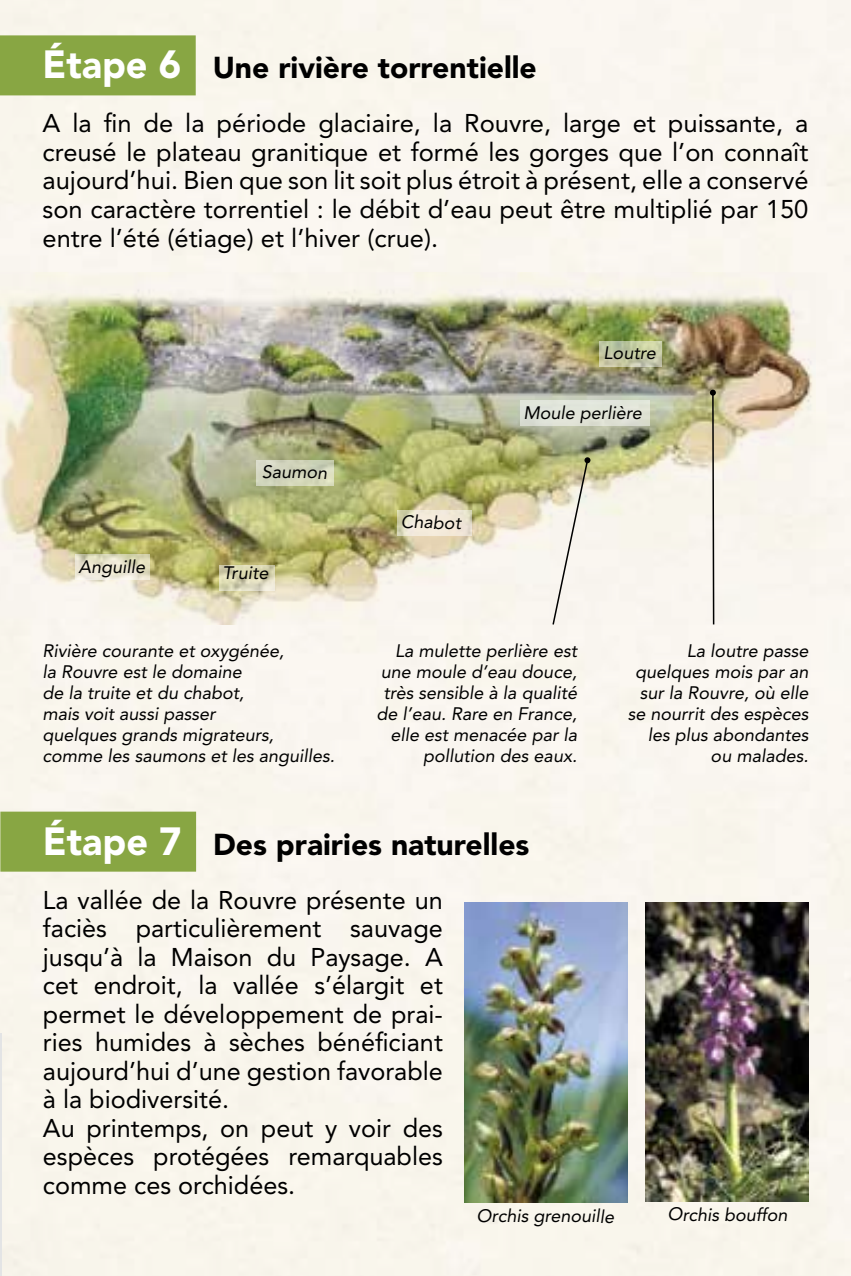
<style>
.page{position:relative;width:851px;height:1276px;background:#fff}
.page>*{position:absolute;margin:0;border:0;box-sizing:border-box;transform-origin:0 0}
.t1{font:900 30px "Avenir LT Std";color:#000}
.t2{font:25.5px/28.5px "Avenir LT Std";color:#000}
.t3{font:italic 18px/21px "Avenir LT Std";color:#000;text-align:right}
.s1{font-size:39px;color:#fff}
</style>
<div class="page">
<div style="left:0;top:0;width:850px;height:1276px;background:#f9f6ed"></div>
<div style="left:0;top:811px;width:196px;height:60px;background:#88a643"></div>
<div style="left:0;top:35px;width:196px;height:60px;background:#88a643"></div>
<div style="left:652px;top:875px;width:20px;height:65px;background:#f9f6ec"></div>
<img style="left:0;top:273px;width:815px;height:351px">
<svg style="left:256px;top:460px;width:77px;height:26px;background:#d1d4bb"></svg>
<svg style="left:397px;top:510px;width:75px;height:26px;background:#ece5d1"></svg>
<svg style="left:599px;top:341px;width:62px;height:25px;background:#c2c8a3"></svg>
<div style="left:520px;top:401px;width:129px;height:25px;background:#e0e4d9"></div>
<svg style="left:219px;top:565px;width:56px;height:26px"></svg>
<svg style="left:75px;top:554px;width:75px;height:26px;background:#e6e2cb"></svg>
<svg style="left:551px;top:457px;width:39px;height:169px"></svg>
<hr style="left:712px;top:393px;width:2px;height:231px;background:#000">
<svg style="left:709px;top:390px;width:6px;height:6px"></svg>
<img style="left:464px;top:903px;width:163px;height:299px">
<img style="left:645px;top:903px;width:163px;height:298px">
<hr style="left:0;top:1033px;width:2px;height:243px;background:#e3e4e5">
<p class="t1" style="left:43px;top:50px;width:495px"><span class="s1">Étape 6</span> Une rivière torrentielle</p>
<p class="t2" style="left:43px;top:109px;width:767px;text-align:justify">A la fin de la période glaciaire, la Rouvre, large et puissante, a creusé le plateau granitique et formé les gorges que l’on connaît aujourd’hui. Bien que son lit soit plus étroit à présent, elle a conservé son caractère torrentiel : le débit d’eau peut être multiplié par 150 entre l’été (étiage) et l’hiver (crue).</p>
<p class="t3" style="left:603px;top:342px;width:54px">Loutre</p>
<p class="t3" style="left:79px;top:556px;width:68px">Anguille</p>
<p class="t3" style="left:262px;top:462px;width:67px">Saumon</p>
<p class="t3" style="left:222px;top:563px;width:47px">Truite</p>
<p class="t3" style="left:401px;top:512px;width:62px">Chabot</p>
<p class="t3" style="left:523px;top:402px;width:120px">Moule perlière</p>
<p class="t3" style="left:43px;top:640px;width:294px;text-align:left">Rivière courante et oxygénée,<br>la Rouvre est le domaine<br>de la truite et du chabot,<br>mais voit aussi passer<br>quelques grands migrateurs, comme les saumons et les anguilles.</p>
<p class="t3" style="left:627px;top:640px;width:182px">La loutre passe quelques mois par an sur la Rouvre, où elle se nourrit des espèces les plus abondantes ou malades.</p>
<p class="t3" style="left:376px;top:641px;width:202px">La mulette perlière est une moule d’eau douce, très sensible à la qualité de l’eau. Rare en France, elle est menacée par la pollution des eaux.</p>
<p class="t1" style="left:43px;top:826px;width:488px"><span class="s1">Étape 7</span> Des prairies naturelles</p>
<p class="t2" style="left:43px;top:885px;width:401px">La vallée de la Rouvre présente un faciès particulièrement sauvage jusqu’à la Maison du Paysage. A cet endroit, la vallée s’élargit et permet le développement de prai&shy;ries humides à sèches bénéficiant aujourd’hui d’une gestion favorable à la biodiversité.<br>Au printemps, on peut y voir des espèces protégées remarquables comme ces orchidées.</p>
<p class="t3" style="left:476px;top:1206px;width:139px">Orchis grenouille</p>
<p class="t3" style="left:667px;top:1204px;width:122px">Orchis bouffon</p>
</div>
